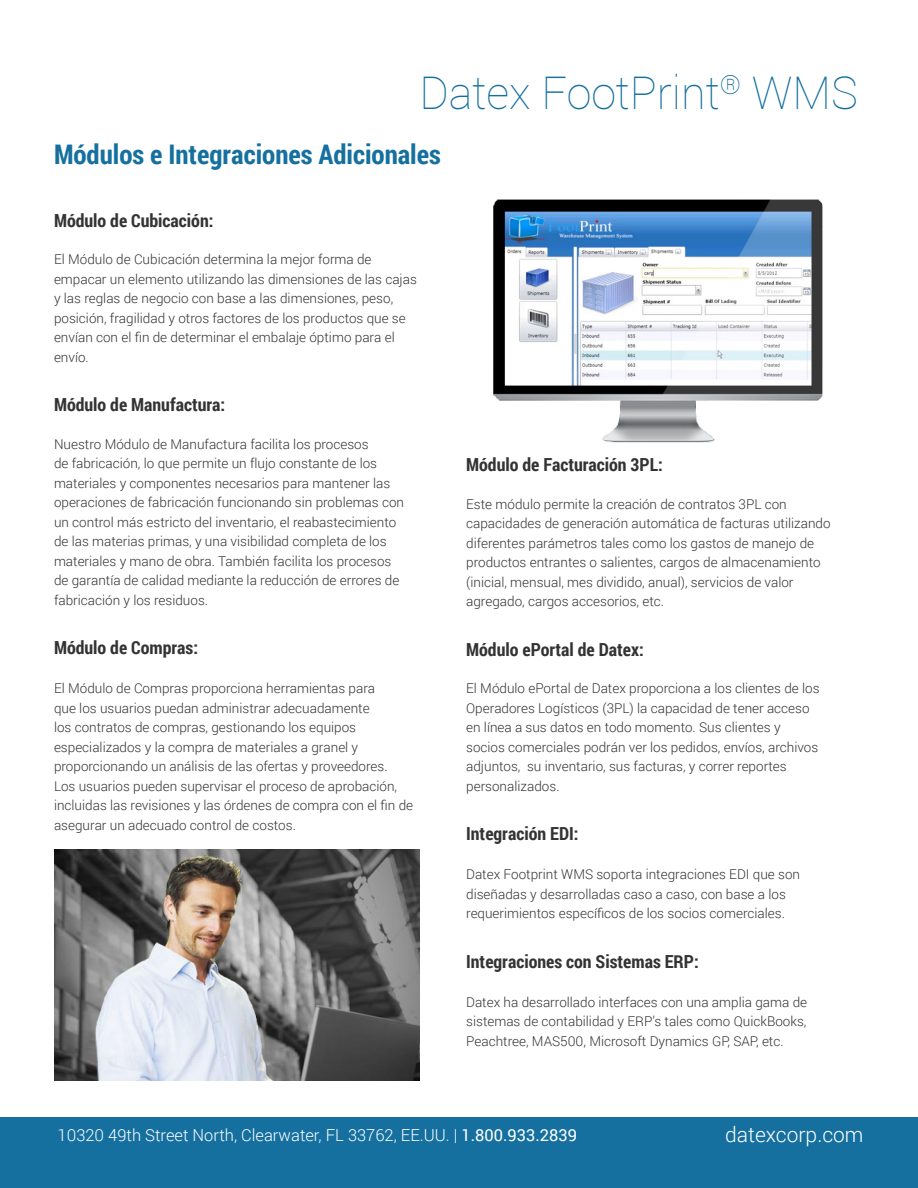
<style>
.page{position:relative;width:918px;height:1188px;background:#fff}
.page>*{position:absolute;margin:0;border:0;box-sizing:border-box;transform-origin:0 0}
.t1{font:100 45px "Roboto";color:#1570a0}
.t2{font:700 27px "Roboto Condensed";color:#1570a0}
.t3{font:300 21px "Roboto";color:#fff}
.t4{font:700 18px "Roboto Condensed";color:#323332}
.t5{font:300 16.5px "Roboto";color:#fff}
.t6{font:300 13.5px/19.5px "Roboto";color:#323332}
.s1{font-weight:400}
</style>
<div class="page">
<div style="left:0;top:1118px;width:918px;height:70px;background:#1570a0"></div>
<img style="left:54px;top:849px;width:365px;height:232px">
<img style="left:493px;top:199px;width:330px;height:244px">
<p class="t1" style="left:419px;top:61px;width:440px">Datex FootPrint<sup>®</sup> WMS</p>
<p class="t2" style="left:54px;top:136px;width:388px">Módulos e Integraciones Adicionales</p>
<p class="t4" style="left:54px;top:207px;width:161px">Módulo de Cubicación:</p>
<p class="t6" style="left:54px;top:249px;width:364px">El Módulo de Cubicación determina la mejor forma de empacar un elemento utilizando las dimensiones de las cajas y las reglas de negocio con base a las dimensiones, peso, posición, fragilidad y otros factores de los productos que se envían con el fin de determinar el embalaje óptimo para el envío.</p>
<p class="t4" style="left:54px;top:392px;width:173px">Módulo de Manufactura:</p>
<p class="t6" style="left:54px;top:434px;width:352px">Nuestro Módulo de Manufactura facilita los procesos<br>de fabricación, lo que permite un flujo constante de los materiales y componentes necesarios para mantener las operaciones de fabricación funcionando sin problemas con un control más estricto del inventario, el reabastecimiento de las materias primas, y una visibilidad completa de los materiales y mano de obra. También facilita los procesos de garantía de calidad mediante la reducción de errores de fabricación y los residuos.</p>
<p class="t4" style="left:54px;top:635px;width:146px">Módulo de Compras:</p>
<p class="t6" style="left:54px;top:678px;width:361px">El Módulo de Compras proporciona herramientas para<br>que los usuarios puedan administrar adecuadamente<br>los contratos de compras, gestionando los equipos especializados y la compra de materiales a granel y proporcionando un análisis de las ofertas y proveedores.<br>Los usuarios pueden supervisar el proceso de aprobación, incluidas las revisiones y las órdenes de compra con el fin de asegurar un adecuado control de costos.</p>
<p class="t4" style="left:466px;top:452px;width:198px">Módulo de Facturación 3PL:</p>
<p class="t6" style="left:466px;top:494px;width:366px">Este módulo permite la creación de contratos 3PL con capacidades de generación automática de facturas utilizando diferentes parámetros tales como los gastos de manejo de productos entrantes o salientes, cargos de almacenamiento (inicial, mensual, mes dividido, anual), servicios de valor agregado, cargos accesorios, etc.</p>
<p class="t4" style="left:466px;top:637px;width:179px">Módulo ePortal de Datex:</p>
<p class="t6" style="left:466px;top:678px;width:355px">El Módulo ePortal de Datex proporciona a los clientes de los Operadores Logísticos (3PL) la capacidad de tener acceso en línea a sus datos en todo momento. Sus clientes y socios comerciales podrán ver los pedidos, envíos, archivos adjuntos, su inventario, sus facturas, y correr reportes personalizados.</p>
<p class="t4" style="left:466px;top:821px;width:114px">Integración EDI:</p>
<p class="t6" style="left:466px;top:864px;width:335px">Datex Footprint WMS soporta integraciones EDI que son diseñadas y desarrolladas caso a caso, con base a los requerimientos específicos de los socios comerciales.</p>
<p class="t4" style="left:466px;top:949px;width:234px">Integraciones con Sistemas ERP:</p>
<p class="t6" style="left:466px;top:992px;width:342px;text-align:justify">Datex ha desarrollado interfaces con una amplia gama de sistemas de contabilidad y ERP’s tales como QuickBooks, Peachtree, MAS500, Microsoft Dynamics GP, SAP, etc.</p>
<p class="t5" style="left:58px;top:1124px;width:521px">10320 49th Street North, Clearwater, FL 33762, EE.UU. | <span class="s1">1.800.933.2839</span></p>
<h3 class="t3" style="left:725px;top:1120px;width:140px">datexcorp.com</h3>
</div>
